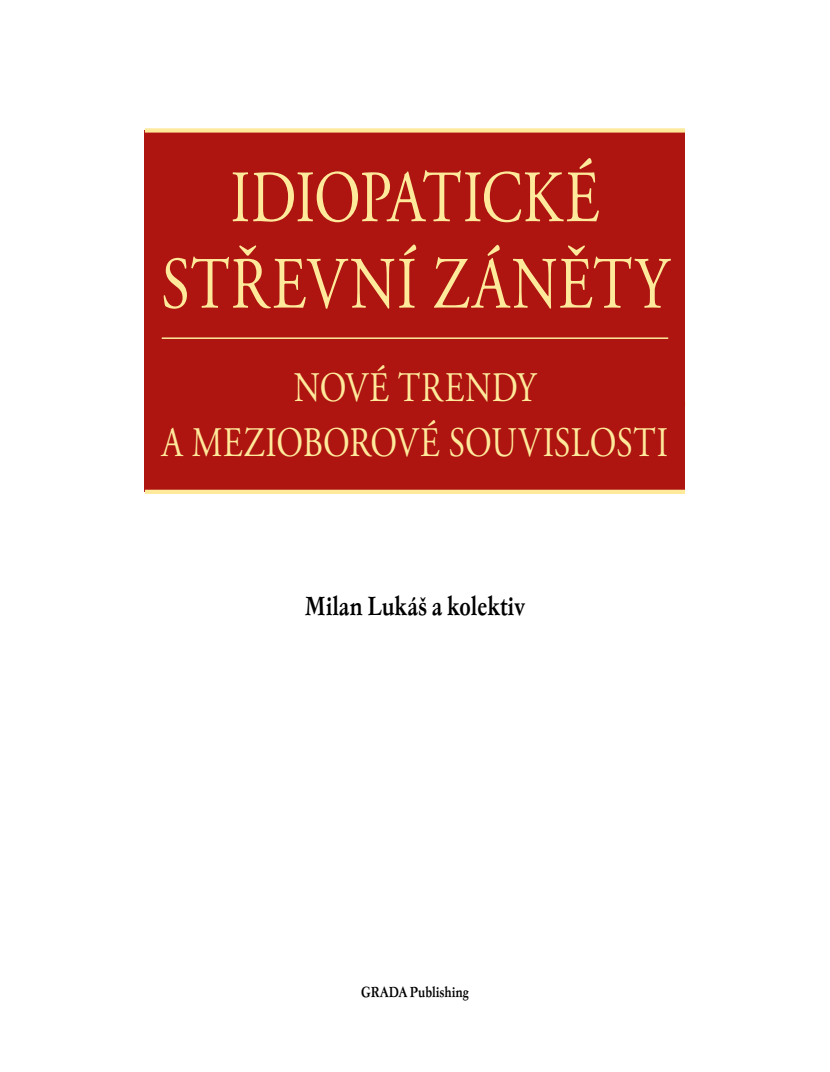
<style>
.page{position:relative;width:830px;height:1072px;background:#fff}
.page>*{position:absolute;margin:0;border:0;box-sizing:border-box;transform-origin:0 0}
.t1{font:73.5px/86.4px "Adobe Garamond Pro";letter-spacing:.01em;color:#ffea9b;text-align:center;scale:.8 1}
.t2{font:42px "Adobe Garamond Pro";letter-spacing:.005em;color:#ffea9b;scale:.8 1}
.t3{font:500 27px "Garamond No 4 TEE";color:#000;scale:.8 1}
.t4{font:500 15px "Garamond No 4 TEE";color:#000;scale:.8 1}
</style>
<div class="page">
<div style="left:145px;top:130px;width:539px;height:362px;background:#ae1410"></div>
<div style="left:145px;top:128px;width:539px;height:5px;background:#ffea9b"></div>
<div style="left:145px;top:489px;width:539px;height:5px;background:#ffea9b"></div>
<hr style="left:162px;top:337px;width:506px;height:2px;background:#ffea9b">
<p class="t1" style="left:161px;top:157px;width:635px">IDIOPATICKÉ<br>STŘEVNÍ ZÁNĚTY</p>
<p class="t2" style="left:294px;top:362px;width:304px">NOVÉ TRENDY</p>
<p class="t2" style="left:162px;top:418px;width:634px">A MEZIOBOROVÉ SOUVISLOSTI</p>
<p class="t3" style="left:305px;top:590px;width:277px">Milan Lukáš a kolektiv</p>
<p class="t4" style="left:361px;top:983px;width:136px">GRADA Publishing</p>
</div>
